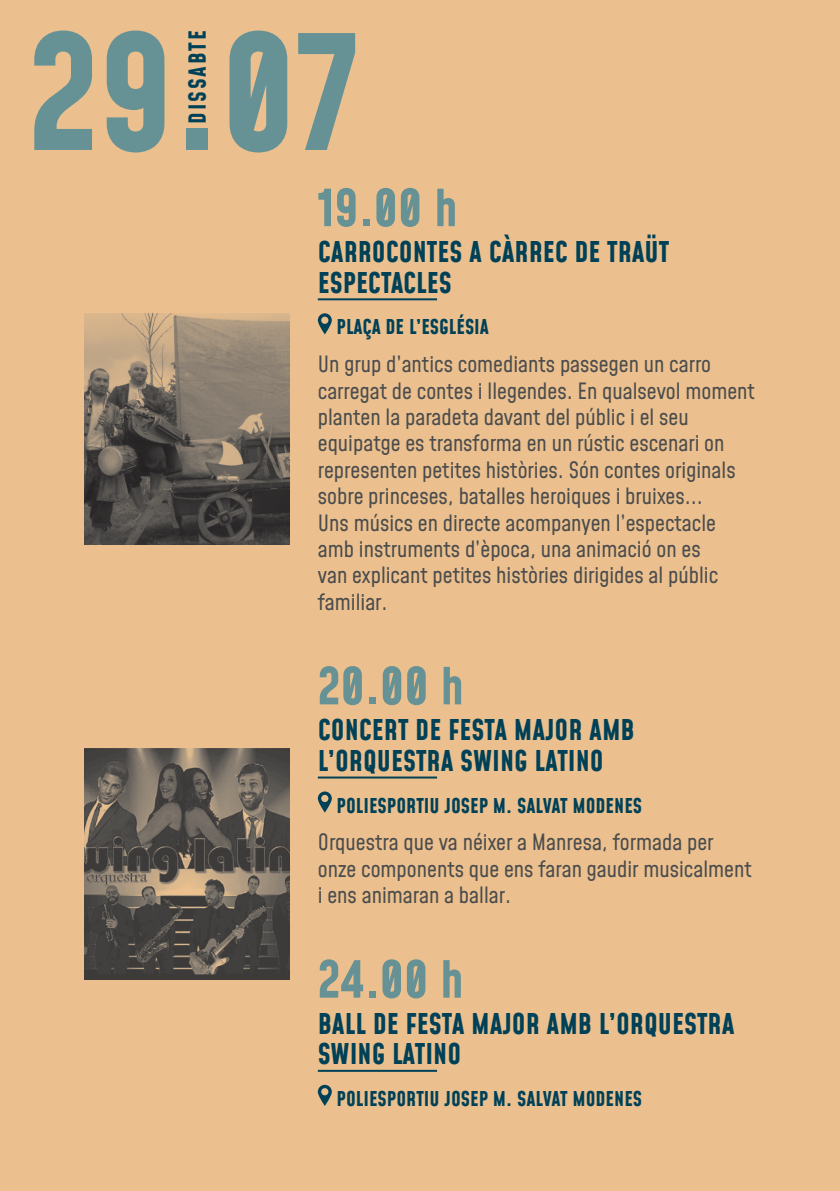
<style>
.page{position:relative;width:840px;height:1191px;background:#fff}
.page>*{position:absolute;margin:0;border:0;box-sizing:border-box;transform-origin:0 0}
.TÍTOL{font:700 155.8px "Mohave";color:#679295}
.HORA{font:700 50px "Mohave";color:#679295}
.ACTE{font:700 28px/30.4px "Mohave";color:#004158}
.TÍTOL-2{font:700 23px "Mohave";letter-spacing:.085em;color:#004158}
.TEXT{font:22px/26.4px "Mohave";color:#4b4c4d}
.LLOC{font:700 20px "Mohave";color:#004158}
</style>
<div class="page">
<div style="left:0;top:0;width:839px;height:1191px;background:#ebc08e"></div>
<hr style="left:317px;top:298px;width:120px;height:2px;background:#004158">
<hr style="left:317px;top:776px;width:120px;height:2px;background:#004158">
<hr style="left:317px;top:1069px;width:120px;height:2px;background:#004158">
<svg style="left:317px;top:313px;width:14px;height:21px"></svg>
<svg style="left:317px;top:791px;width:14px;height:21px"></svg>
<svg style="left:317px;top:1084px;width:14px;height:22px"></svg>
<img style="left:85px;top:313px;width:204px;height:231px">
<img style="left:85px;top:749px;width:204px;height:230px">
<p class="TÍTOL" style="left:28px;top:-4px;width:331px">29.07</p>
<p class="TÍTOL-2" style="left:183px;top:124px;width:95px;rotate:-90deg">DISSABTE</p>
<p class="HORA" style="left:317px;top:177px;width:141px">19.00 h</p>
<p class="ACTE" style="left:317px;top:239px;width:352px">CARROCONTES A CÀRREC DE TRAÜT<br>ESPECTACLES</p>
<p class="LLOC" style="left:336px;top:315px;width:154px">PLAÇA DE L’ESGLÉSIA</p>
<p class="TEXT" style="left:317px;top:352px;width:438px">Un grup d’antics comediants passegen un carro carregat de contes i llegendes. En qualsevol moment planten la paradeta davant del públic i el seu equipatge es transforma en un rústic escenari on representen petites històries. Són contes originals sobre princeses, batalles heroiques i bruixes...</p>
<p class="TEXT" style="left:317px;top:511px;width:401px">Uns músics en directe acompanyen l’espectacle amb instruments d’època, una animació on es van explicant petites històries dirigides al públic familiar.</p>
<p class="HORA" style="left:317px;top:655px;width:147px">20.00 h</p>
<p class="ACTE" style="left:317px;top:717px;width:318px">CONCERT DE FESTA MAJOR AMB<br>L’ORQUESTRA SWING LATINO</p>
<p class="LLOC" style="left:336px;top:793px;width:307px">POLIESPORTIU JOSEP M. SALVAT MODENES</p>
<p class="TEXT" style="left:317px;top:830px;width:435px">Orquestra que va néixer a Manresa, formada per onze components que ens faran gaudir musicalment i ens animaran a ballar.</p>
<p class="HORA" style="left:317px;top:948px;width:147px">24.00 h</p>
<p class="ACTE" style="left:317px;top:1010px;width:418px">BALL DE FESTA MAJOR AMB L’ORQUESTRA<br>SWING LATINO</p>
<p class="LLOC" style="left:336px;top:1086px;width:307px">POLIESPORTIU JOSEP M. SALVAT MODENES</p>
</div>
